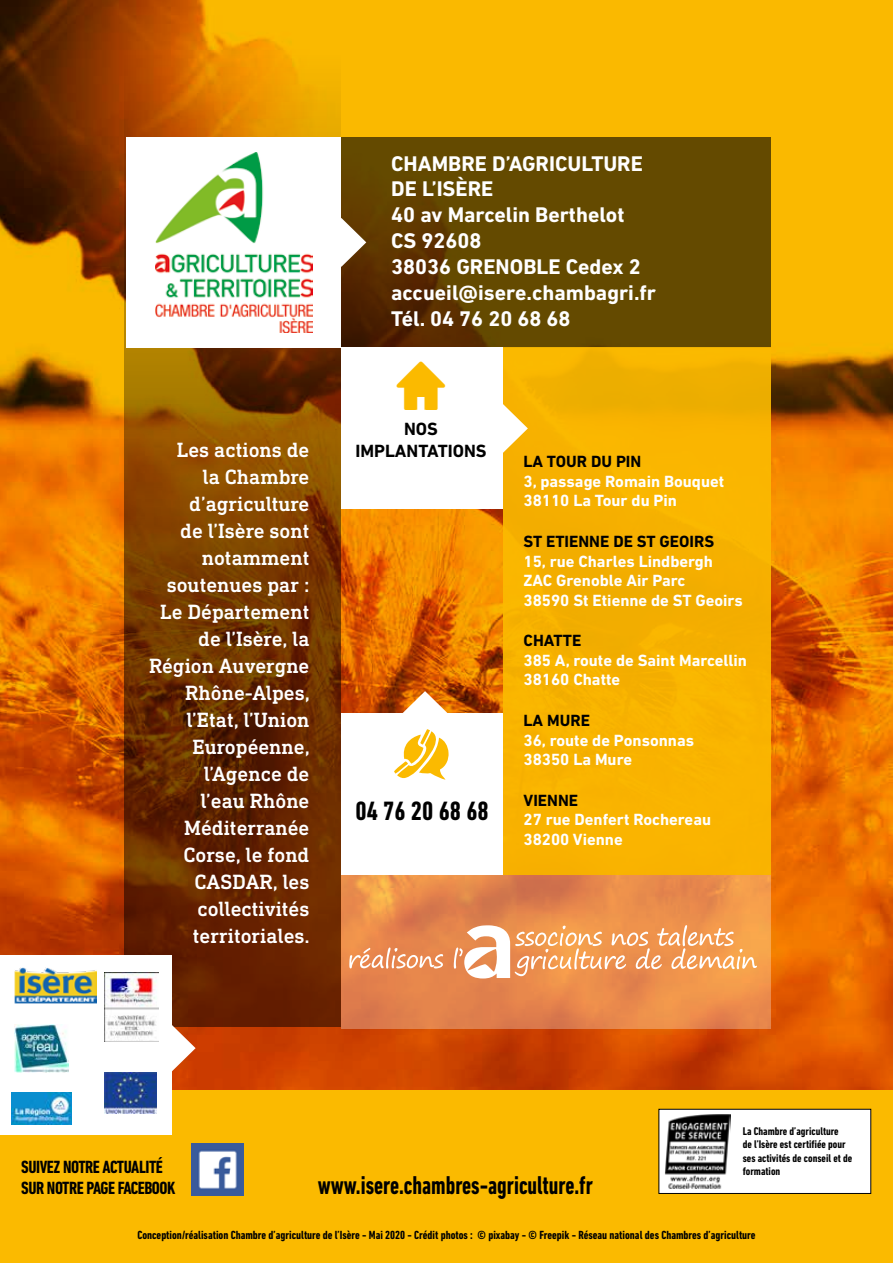
<style>
.page{position:relative;width:893px;height:1263px;background:#fbba00}
.page>*{position:absolute;margin:0;border:0;box-sizing:border-box;transform-origin:0 0}
.t1{font:45px "Icons South St";color:#fbba00}
.t2{font:700 condensed 27px "DIN Next LT Pro";color:#000}
.t3{font:700 condensed 26.25px "DIN Next LT Pro";color:#000;scale:.88 1}
.t4{font:700 21.6px/26px "DIN Next LT Pro";color:#fff}
.t5{font:500 21px/27px "DIN Next Slab Pro";color:#fff;text-align:right}
.t6{font:700 condensed 18px "DIN Next LT Pro";letter-spacing:-.025em;color:#000}
.t7{font:700 18px/21.6px "DIN Next LT Pro";color:#000;text-align:center}
.t8{font:700 16.5px/19.5px "DIN Next LT Pro";color:#fff}
.t9{font:700 16.5px "DIN Next LT Pro";color:#000}
.t10{font:700 condensed 12px "DIN Next LT Pro";color:#000}
.t11{font:700 condensed 11.4px/13.6px "DIN Next LT Pro";color:#000}
</style>
<div class="page">
<img style="left:0;top:0;width:893px;height:1090px">
<svg style="left:124px;top:54px;width:217px;height:972px;background:#7d3c00"></svg>
<svg style="left:341px;top:875px;width:429px;height:154px;background:#e6884c"></svg>
<svg style="left:341px;top:137px;width:430px;height:211px;background:#624500"></svg>
<div style="left:126px;top:137px;width:215px;height:211px;background:#fff"></div>
<img style="left:155px;top:152px;width:158px;height:180px">
<svg style="left:341px;top:218px;width:25px;height:49px"></svg>
<div style="left:503px;top:348px;width:268px;height:527px;background:#f8b200"></div>
<div style="left:341px;top:348px;width:162px;height:161px;background:#fff"></div>
<svg style="left:503px;top:404px;width:25px;height:49px"></svg>
<div style="left:341px;top:713px;width:162px;height:162px;background:#fff"></div>
<svg style="left:349px;top:925px;width:408px;height:53px;background:#f0a66f"></svg>
<div style="left:659px;top:1109px;width:212px;height:84px;background:#fff"></div>
<div style="left:658px;top:1109px;width:213px;height:85px;border:1px solid #000"></div>
<img style="left:665px;top:1114px;width:65px;height:75px">
<img style="left:191px;top:1143px;width:53px;height:53px">
<div style="left:0;top:955px;width:171px;height:180px;background:#fff"></div>
<svg style="left:146px;top:1024px;width:50px;height:48px"></svg>
<img style="left:15px;top:968px;width:82px;height:36px">
<img style="left:15px;top:1024px;width:54px;height:48px">
<img style="left:12px;top:1093px;width:60px;height:32px">
<img style="left:104px;top:972px;width:54px;height:69px">
<img style="left:104px;top:1072px;width:52px;height:41px">
<svg style="left:394px;top:691px;width:56px;height:22px"></svg>
<p class="t4" style="left:391px;top:150px;width:266px">CHAMBRE D’AGRICULTURE<br>DE L’ISÈRE<br>40 av Marcelin Berthelot<br>CS 92608<br>38036 GRENOBLE Cedex 2 accueil@isere.chambagri.fr<br>Tél. 04 76 20 68 68</p>
<p class="t5" style="left:149px;top:436px;width:162px">Les actions de<br>la Chambre d’agriculture<br>de l’Isère sont notamment soutenues par :<br>Le Département de l’Isère, la<br>Région Auvergne<br>Rhône-Alpes, l’Etat, l’Union<br>Européenne, l’Agence de<br>l’eau Rhône<br>Méditerranée<br>Corse, le fond<br>CASDAR, les collectivités territoriales.</p>
<h1 class="t1" style="left:397px;top:368px;width:52px">D</h1>
<p class="t7" style="left:355px;top:418px;width:133px">NOS<br>IMPLANTATIONS</p>
<p class="t2" style="left:355px;top:796px;width:135px">04 76 20 68 68</p>
<p class="t9" style="left:524px;top:452px;width:119px">LA TOUR DU PIN</p>
<p class="t8" style="left:524px;top:471px;width:202px">3, passage Romain Bouquet<br>38110 La Tour du Pin</p>
<p class="t9" style="left:524px;top:532px;width:192px">ST ETIENNE DE ST GEOIRS</p>
<p class="t8" style="left:524px;top:551px;width:221px">15, rue Charles Lindbergh<br>ZAC Grenoble Air Parc<br>38590 St Etienne de ST Geoirs</p>
<p class="t9" style="left:524px;top:631px;width:59px">CHATTE</p>
<p class="t8" style="left:524px;top:650px;width:225px">385 A, route de Saint Marcellin<br>38160 Chatte</p>
<p class="t9" style="left:524px;top:711px;width:68px">LA MURE</p>
<p class="t8" style="left:524px;top:730px;width:172px">36, route de Ponsonnas<br>38350 La Mure</p>
<p class="t9" style="left:524px;top:791px;width:56px">VIENNE</p>
<p class="t8" style="left:524px;top:810px;width:189px">27 rue Denfert Rochereau<br>38200 Vienne</p>
<p class="t11" style="left:743px;top:1124px;width:111px">La Chambre d’agriculture<br>de l’Isère est certifiée pour ses activités de conseil et de</p>
<p class="t6" style="left:21px;top:1156px;width:143px">SUIVEZ NOTRE ACTUALITÉ</p>
<p class="t11" style="left:743px;top:1165px;width:39px">formation</p>
<p class="t6" style="left:21px;top:1178px;width:156px">SUR NOTRE PAGE FACEBOOK</p>
<p class="t3" style="left:318px;top:1170px;width:314px">www.isere.chambres-agriculture.fr</p>
<p class="t10" style="left:137px;top:1228px;width:620px">Conception/réalisation Chambre d’agriculture de l’Isère - Mai 2020 - Crédit photos : © pixabay - © Freepik - Réseau national des Chambres d’agriculture</p>
</div>
